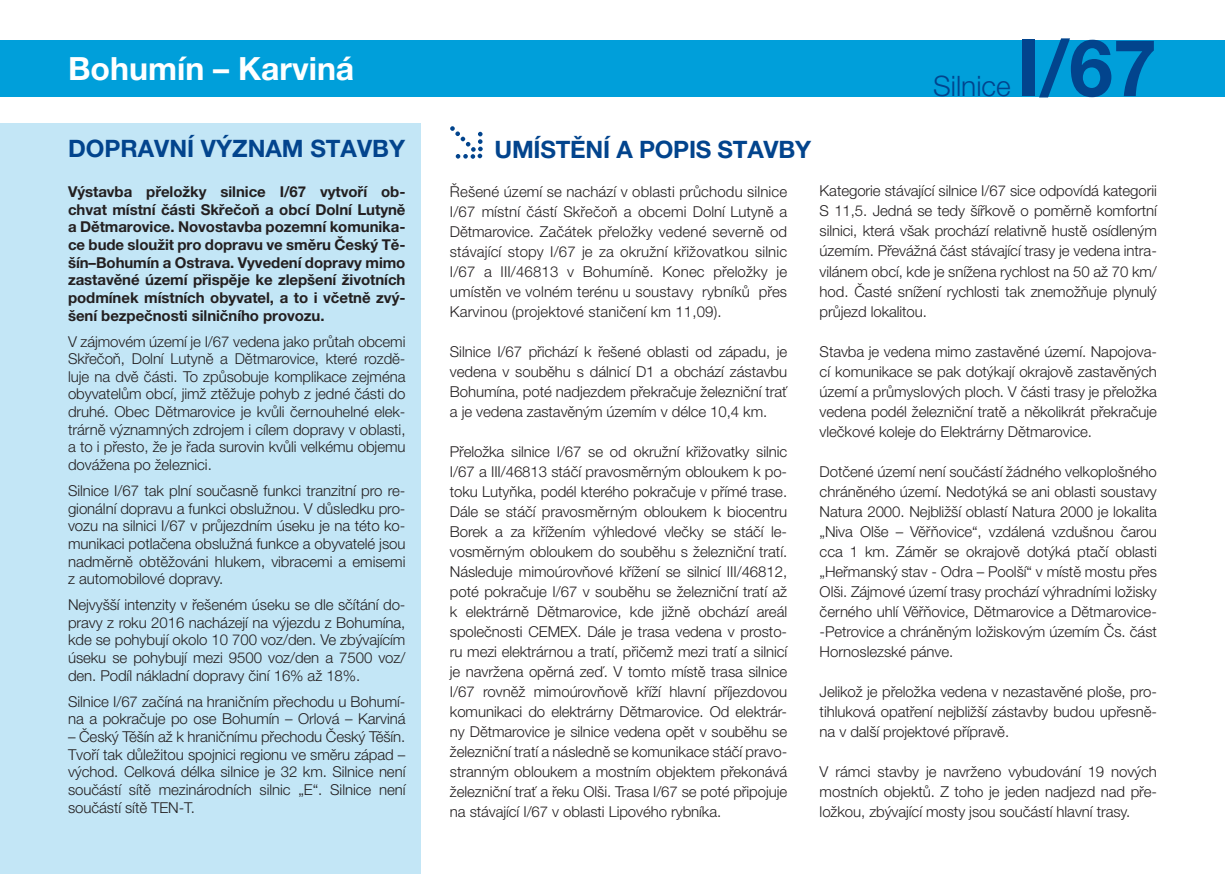
<style>
.page{position:relative;width:1225px;height:874px;background:#fff}
.page>*{position:absolute;margin:0;border:0;box-sizing:border-box;transform-origin:0 0}
.t1{font:700 78.8px "Helvetica Neue LT Pro";color:#02448d}
.t2{font:700 32px "Helvetica Neue LT Pro";color:#fff}
.t3{font:300 28.2px "Helvetica Neue LT Pro";color:#02448d}
.t4{font:700 24px "Helvetica Neue LT Pro";color:#02448d}
.t5{font:300 15px/20px "Helvetica Neue LT Pro";letter-spacing:-.005em;color:#231f20;text-align:justify}
.t6{font:700 15px/17.6px "Helvetica Neue LT Pro";letter-spacing:-.005em;color:#231f20;text-align:justify}
</style>
<div class="page">
<div style="left:0;top:40px;width:1225px;height:56px;background:#009fda"></div>
<div style="left:0;top:123px;width:421px;height:750px;background:#c3e6f6"></div>
<svg style="left:450px;top:126px;width:33px;height:33px"></svg>
<h2 class="t2" style="left:68px;top:48px;width:288px">Bohumín – Karviná</h2>
<h3 class="t4" style="left:68px;top:133px;width:338px">DOPRAVNÍ VÝZNAM STAVBY</h3>
<p class="t6" style="left:68px;top:183px;width:339px">Výstavba přeložky silnice I/67 vytvoří ob&shy;chvat místní části Skřečoň a obcí Dolní Lutyně a Dětmarovice. Novostavba pozemní komunika&shy;ce bude sloužit pro dopravu ve směru Český Tě&shy;šín–Bohumín a Ostrava. Vyvedení dopravy mimo zastavěné území přispěje ke zlepšení životních podmínek místních obyvatel, a to i včetně zvý&shy;šení bezpečnosti silničního provozu.</p>
<p class="t5" style="left:68px;top:332px;width:339px;line-height:17.6px">V zájmovém území je I/67 vedena jako průtah obcemi Skřečoň, Dolní Lutyně a Dětmarovice, které rozdě&shy;luje na dvě části. To způsobuje komplikace zejména obyvatelům obcí, jimž ztěžuje pohyb z jedné části do druhé. Obec Dětmarovice je kvůli černouhelné elek&shy;trárně významných zdrojem i cílem dopravy v oblasti, a to i přesto, že je řada surovin kvůli velkému objemu dovážena po železnici.</p>
<p class="t5" style="left:68px;top:481px;width:339px;line-height:17.6px">Silnice I/67 tak plní současně funkci tranzitní pro re&shy;gionální dopravu a funkci obslužnou. V důsledku pro&shy;vozu na silnici I/67 v průjezdním úseku je na této ko&shy;munikaci potlačena obslužná funkce a obyvatelé jsou nadměrně obtěžováni hlukem, vibracemi a emisemi z automobilové dopravy.</p>
<p class="t5" style="left:68px;top:595px;width:339px;line-height:17.6px">Nejvyšší intenzity v řešeném úseku se dle sčítání do&shy;pravy z roku 2016 nacházejí na výjezdu z Bohumína, kde se pohybují okolo 10 700 voz/den. Ve zbývajícím úseku se pohybují mezi 9500 voz/den a 7500 voz/ den. Podíl nákladní dopravy činí 16% až 18%.</p>
<p class="t5" style="left:68px;top:692px;width:339px;line-height:17.6px">Silnice I/67 začíná na hraničním přechodu u Bohumí&shy;na a pokračuje po ose Bohumín – Orlová – Karviná</p>
<p class="t5" style="left:68px;top:727px;width:339px;line-height:17.6px">– Český Těšín až k hraničnímu přechodu Český Těšín.<br>Tvoří tak důležitou spojnici regionu ve směru západ – východ. Celková délka silnice je 32 km. Silnice není součástí sítě mezinárodních silnic „E“. Silnice není součástí sítě TEN-T.</p>
<h3 class="t3" style="left:933px;top:69px;width:79px">Silnice</h3>
<h1 class="t1" style="left:1016px;top:19px;width:142px">I/67</h1>
<h3 class="t4" style="left:494px;top:135px;width:318px">UMÍSTĚNÍ A POPIS STAVBY</h3>
<p class="t5" style="left:450px;top:181px;width:339px">Řešené území se nachází v oblasti průchodu silnice I/67 místní částí Skřečoň a obcemi Dolní Lutyně a Dětmarovice. Začátek přeložky vedené severně od stávající stopy I/67 je za okružní křižovatkou silnic I/67 a III/46813 v Bohumíně. Konec přeložky je umístěn ve volném terénu u soustavy rybníků přes Karvinou (projektové staničení km 11,09).</p>
<p class="t5" style="left:450px;top:341px;width:339px">Silnice I/67 přichází k řešené oblasti od západu, je vedena v souběhu s dálnicí D1 a obchází zástavbu Bohumína, poté nadjezdem překračuje železniční trať a je vedena zastavěným územím v délce 10,4 km.</p>
<p class="t5" style="left:450px;top:441px;width:339px">Přeložka silnice I/67 se od okružní křižovatky silnic I/67 a III/46813 stáčí pravosměrným obloukem k po&shy;toku Lutyňka, podél kterého pokračuje v přímé trase.<br>Dále se stáčí pravosměrným obloukem k biocentru Borek a za křížením výhledové vlečky se stáčí le&shy;vosměrným obloukem do souběhu s železniční tratí.<br>Následuje mimoúrovňové křížení se silnicí III/46812, poté pokračuje I/67 v souběhu se železniční tratí až k elektrárně Dětmarovice, kde jižně obchází areál společnosti CEMEX. Dále je trasa vedena v prosto&shy;ru mezi elektrárnou a tratí, přičemž mezi tratí a silnicí je navržena opěrná zeď. V tomto místě trasa silnice I/67 rovněž mimoúrovňově kříží hlavní příjezdovou komunikaci do elektrárny Dětmarovice. Od elektrár&shy;ny Dětmarovice je silnice vedena opět v souběhu se železniční tratí a následně se komunikace stáčí pravo&shy;stranným obloukem a mostním objektem překonává železniční trať a řeku Olši. Trasa I/67 se poté připojuje na stávající I/67 v oblasti Lipového rybníka.</p>
<p class="t5" style="left:819px;top:181px;width:339px">Kategorie stávající silnice I/67 sice odpovídá kategorii S 11,5. Jedná se tedy šířkově o poměrně komfortní silnici, která však prochází relativně hustě osídleným územím. Převážná část stávající trasy je vedena intra&shy;vilánem obcí, kde je snížena rychlost na 50 až 70 km/ hod. Časté snížení rychlosti tak znemožňuje plynulý průjezd lokalitou.</p>
<p class="t5" style="left:819px;top:341px;width:339px">Stavba je vedena mimo zastavěné území. Napojova&shy;cí komunikace se pak dotýkají okrajově zastavěných území a průmyslových ploch. V části trasy je přeložka vedena podél železniční tratě a několikrát překračuje vlečkové koleje do Elektrárny Dětmarovice.</p>
<p class="t5" style="left:819px;top:461px;width:339px">Dotčené území není součástí žádného velkoplošného chráněného území. Nedotýká se ani oblasti soustavy Natura 2000. Nejbližší oblastí Natura 2000 je lokalita „Niva Olše – Věřňovice“, vzdálená vzdušnou čarou cca 1 km. Záměr se okrajově dotýká ptačí oblasti „Heřmanský stav - Odra – Poolší“ v místě mostu přes Olši. Zájmové území trasy prochází výhradními ložisky černého uhlí Věřňovice, Dětmarovice a Dětmarovice--Petrovice a chráněným ložiskovým územím Čs. část Hornoslezské pánve.</p>
<p class="t5" style="left:819px;top:681px;width:339px">Jelikož je přeložka vedena v nezastavěné ploše, pro&shy;tihluková opatření nejbližší zástavby budou upřesně&shy;na v další projektové přípravě.</p>
<p class="t5" style="left:819px;top:761px;width:339px">V rámci stavby je navrženo vybudování 19 nových mostních objektů. Z toho je jeden nadjezd nad pře&shy;ložkou, zbývající mosty jsou součástí hlavní trasy.</p>
</div>
